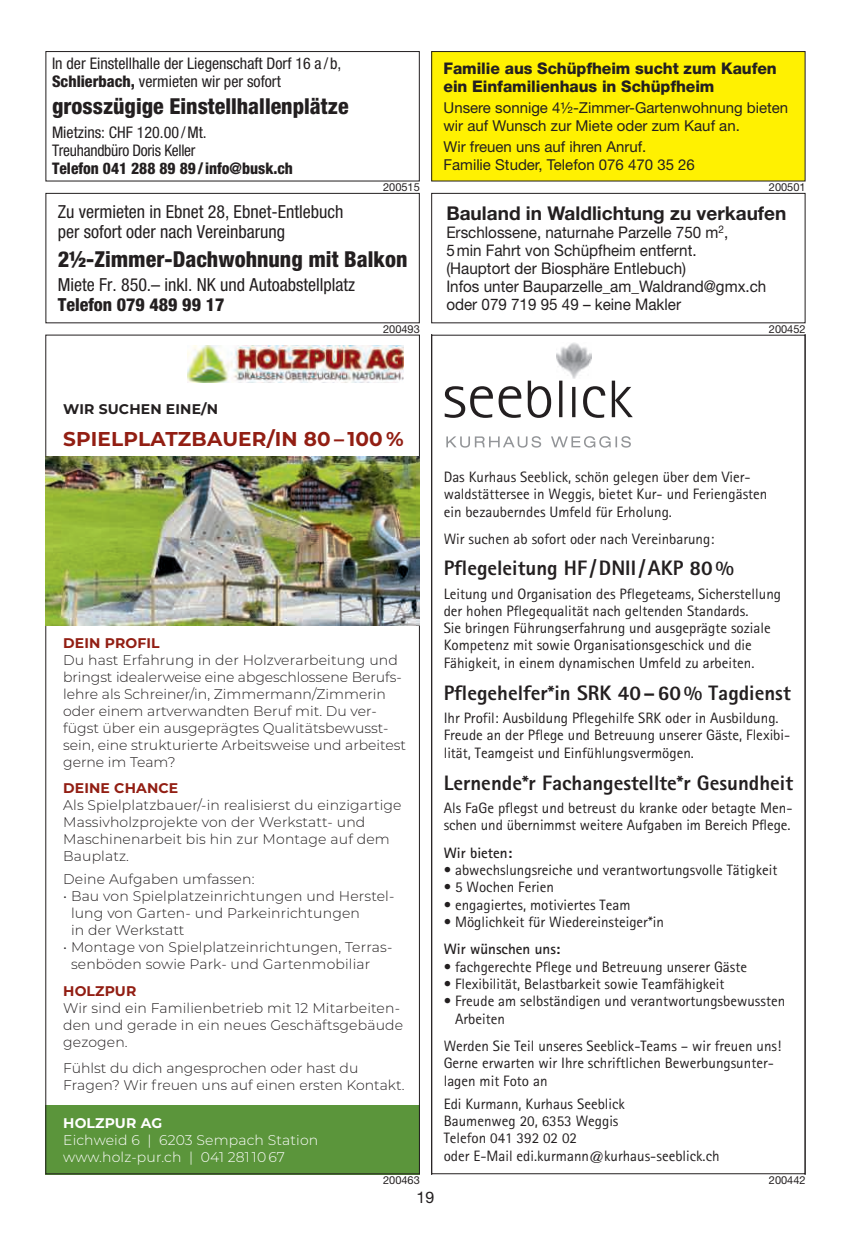
<style>
.page{position:relative;width:851px;height:1248px;background:#fff}
.page>*{position:absolute;margin:0;border:0;box-sizing:border-box;transform-origin:0 0}
.t1{font:800 condensed 22px "Helvetica Neue LT Std";color:#231f20}
.t2{font:800 21px "Rotis Sans Serif";color:#231f20}
.t3{font:700 20px "Montserrat";letter-spacing:.01em;color:#921e13}
.t4{font:700 19px "Helvetica Neue LT Std";color:#231f20}
.t5{font:condensed 18px/20px "Helvetica Neue LT Std";color:#231f20}
.t6{font:800 condensed 18px "Helvetica Neue LT Std";color:#231f20}
.t7{font:16px/18px "Helvetica Neue LT Std";color:#231f20;scale:.95 1}
.t8{font:condensed 16px/18px "Helvetica Neue LT Std";color:#231f20}
.t9{font:800 16px/18px "Helvetica Neue LT Std";letter-spacing:-.005em;color:#231f20}
.t10{font:800 condensed 16px "Helvetica Neue LT Std";color:#231f20}
.t11{font:16px "Helvetica Neue LT Std";color:#231f20}
.t12{font:15px/17.2px "Rotis Sans Serif";color:#231f20}
.t13{font:15px/18px "Helvetica Neue LT Std";color:#231f20}
.t14{font:700 15px "Rotis Sans Serif";color:#231f20}
.t15{font:300 14px/17px "Montserrat";letter-spacing:.01em;color:#231f20}
.t16{font:300 14px/17px "Montserrat";letter-spacing:.01em;color:#fff}
.t17{font:700 14px "Montserrat";letter-spacing:.01em;color:#921e13}
.t18{font:700 14px "Montserrat";letter-spacing:.01em;color:#231f20}
.t19{font:700 14px "Montserrat";letter-spacing:.01em;color:#fff}
.t20{font:11px "Helvetica Neue LT Std";color:#231f20}
.s1{font-weight:800}
</style>
<div class="page">
<div style="left:45px;top:51px;width:375px;height:130px;border:1px solid #231f20"></div>
<div style="left:431px;top:193px;width:374px;height:130px;border:1px solid #231f20"></div>
<div style="left:45px;top:193px;width:375px;height:130px;border:1px solid #231f20"></div>
<div style="left:431px;top:52px;width:374px;height:129px;background:#fff101"></div>
<div style="left:431px;top:51px;width:374px;height:130px;border:1px solid #231f20"></div>
<div style="left:45px;top:1104px;width:375px;height:70px;background:#5b953b"></div>
<img style="left:188px;top:345px;width:215px;height:38px">
<img style="left:45px;top:457px;width:375px;height:168px">
<svg style="left:444px;top:380px;width:188px;height:38px"></svg>
<svg style="left:446px;top:436px;width:95px;height:11px"></svg>
<svg style="left:551px;top:436px;width:79px;height:11px"></svg>
<img style="left:556px;top:342px;width:35px;height:36px">
<p class="t8" style="left:52px;top:54px;width:291px">In der Einstellhalle der Liegenschaft Dorf 16 a / b,<br><span class="s1">Schlierbach,</span> vermieten wir per sofort</p>
<h1 class="t1" style="left:52px;top:93px;width:298px">grosszügige Einstellhallenplätze</h1>
<p class="t8" style="left:52px;top:123px;width:156px">Mietzins: CHF 120.00 / Mt.<br>Treuhandbüro Doris Keller</p>
<p class="t10" style="left:52px;top:158px;width:242px">Telefon 041 288 89 89 / info@busk.ch</p>
<p class="t20" style="left:383px;top:181px;width:38px">200515</p>
<p class="t5" style="left:58px;top:202px;width:287px">Zu vermieten in Ebnet 28, Ebnet-Entlebuch per sofort oder nach Vereinbarung</p>
<h1 class="t1" style="left:58px;top:245px;width:351px">2½-Zimmer-Dachwohnung mit Balkon</h1>
<p class="t5" style="left:58px;top:274px;width:299px">Miete Fr. 850.– inkl. NK und Autoabstellplatz</p>
<p class="t6" style="left:58px;top:293px;width:168px">Telefon 079 489 99 17</p>
<p class="t20" style="left:383px;top:323px;width:38px">200493</p>
<p class="t9" style="left:443px;top:59px;width:335px">Familie aus Schüpfheim sucht zum Kaufen ein Einfamilienhaus in Schüpfheim</p>
<p class="t13" style="left:443px;top:98px;width:346px">Unsere sonnige 4½-Zimmer-Gartenwohnung bieten wir auf Wunsch zur Miete oder zum Kauf an.</p>
<p class="t13" style="left:443px;top:137px;width:253px">Wir freuen uns auf ihren Anruf.<br>Familie Studer, Telefon 076 470 35 26</p>
<p class="t20" style="left:768px;top:181px;width:38px">200501</p>
<p class="t4" style="left:446px;top:201px;width:341px">Bauland in Waldlichtung zu verkaufen</p>
<p class="t7" style="left:446px;top:223px;width:338px">Erschlossene, naturnahe Parzelle 750 m<sup>2</sup>,<br>5 min Fahrt von Schüpfheim entfernt.<br>(Hauptort der Biosphäre Entlebuch)<br>Infos unter Bauparzelle_am_Waldrand@gmx.ch oder 079 719 95 49 – keine Makler</p>
<p class="t20" style="left:768px;top:323px;width:38px">200452</p>
<p class="t18" style="left:63px;top:399px;width:156px">WIR SUCHEN EINE/N</p>
<h3 class="t3" style="left:63px;top:425px;width:342px">SPIELPLATZBAUER/IN 80– 100 %</h3>
<p class="t17" style="left:63px;top:632px;width:98px">DEIN PROFIL</p>
<p class="t15" style="left:63px;top:650px;width:344px">Du hast Erfahrung in der Holzverarbeitung und bringst idealerweise eine abgeschlossene Berufs&shy;lehre als Schreiner/in, Zimmermann/Zimmerin oder einem artverwandten Beruf mit. Du ver&shy;fügst über ein ausgeprägtes Qualitätsbewusst&shy;sein, eine strukturierte Arbeitsweise und arbeitest gerne im Team?</p>
<p class="t17" style="left:63px;top:778px;width:117px">DEINE CHANCE</p>
<p class="t15" style="left:63px;top:796px;width:340px">Als Spielplatzbauer/-in realisierst du einzigartige Massivholzprojekte von der Werkstatt- und Maschinenarbeit bis hin zur Montage auf dem Bauplatz.</p>
<p class="t15" style="left:63px;top:870px;width:193px">Deine Aufgaben umfassen:</p>
<p class="t15" style="left:71px;top:887px;width:325px;text-indent:-8px">• Bau von Spielplatzeinrichtungen und Herstel&shy;lung von Garten- und Parkeinrichtungen<br>in der Werkstatt</p>
<p class="t15" style="left:71px;top:938px;width:323px;text-indent:-8px">• Montage von Spielplatzeinrichtungen, Terras&shy;senböden sowie Park- und Gartenmobiliar</p>
<p class="t17" style="left:63px;top:980px;width:75px">HOLZPUR</p>
<p class="t15" style="left:63px;top:998px;width:341px">Wir sind ein Familienbetrieb mit 12 Mitarbeiten&shy;den und gerade in ein neues Geschäftsgebäude gezogen.</p>
<p class="t15" style="left:63px;top:1059px;width:343px">Fühlst du dich angesprochen oder hast du<br>Fragen? Wir freuen uns auf einen ersten Kontakt.</p>
<p class="t19" style="left:63px;top:1112px;width:100px">HOLZPUR AG</p>
<p class="t16" style="left:63px;top:1130px;width:256px">Eichweid 6 | 6203 Sempach Station www.holz-pur.ch | 041 281 1067</p>
<p class="t20" style="left:383px;top:1173px;width:38px">200463</p>
<p class="t11" style="left:416px;top:1187px;width:19px">19</p>
<p class="t12" style="left:443px;top:468px;width:325px">Das Kurhaus Seeblick, schön gelegen über dem Vier&shy;waldstättersee in Weggis, bietet Kur- und Feriengästen ein bezauberndes Umfeld für Erholung.</p>
<p class="t12" style="left:443px;top:530px;width:272px">Wir suchen ab sofort oder nach Vereinbarung:</p>
<h2 class="t2" style="left:443px;top:554px;width:292px">Pflegeleitung HF/DNII/AKP 80%</h2>
<p class="t12" style="left:443px;top:585px;width:339px">Leitung und Organisation des Pflegeteams, Sicherstellung der hohen Pflegequalität nach geltenden Standards.<br>Sie bringen Führungserfahrung und ausgeprägte soziale Kompetenz mit sowie Organisationsgeschick und die Fähigkeit, in einem dynamischen Umfeld zu arbeiten.</p>
<h2 class="t2" style="left:443px;top:679px;width:348px">Pflegehelfer*in SRK 40–60% Tagdienst</h2>
<p class="t12" style="left:443px;top:709px;width:348px">Ihr Profil: Ausbildung Pflegehilfe SRK oder in Ausbildung.<br>Freude an der Pflege und Betreuung unserer Gäste, Flexibi&shy;lität, Teamgeist und Einfühlungsvermögen.</p>
<h2 class="t2" style="left:443px;top:769px;width:351px">Lernende*r Fachangestellte*r Gesundheit</h2>
<p class="t12" style="left:443px;top:799px;width:350px">Als FaGe pflegst und betreust du kranke oder betagte Men&shy;schen und übernimmst weitere Aufgaben im Bereich Pflege.</p>
<p class="t14" style="left:443px;top:843px;width:70px">Wir bieten:</p>
<p class="t12" style="left:443px;top:861px;width:335px">• abwechslungsreiche und verantwortungsvolle Tätigkeit</p>
<p class="t12" style="left:443px;top:878px;width:112px">• 5 Wochen Ferien</p>
<p class="t12" style="left:443px;top:895px;width:188px">• engagiertes, motiviertes Team</p>
<p class="t12" style="left:443px;top:913px;width:222px">• Möglichkeit für Wiedereinsteiger*in</p>
<p class="t14" style="left:443px;top:939px;width:118px">Wir wünschen uns:</p>
<p class="t12" style="left:443px;top:957px;width:305px">• fachgerechte Pflege und Betreuung unserer Gäste</p>
<p class="t12" style="left:443px;top:975px;width:282px">• Flexibilität, Belastbarkeit sowie Teamfähigkeit</p>
<p class="t12" style="left:455px;top:992px;width:331px;text-indent:-11px">• Freude am selbständigen und verantwortungsbewussten<br>Arbeiten</p>
<p class="t12" style="left:443px;top:1037px;width:339px">Werden Sie Teil unseres Seeblick-Teams – wir freuen uns!<br>Gerne erwarten wir Ihre schriftlichen Bewerbungsunter&shy;lagen mit Foto an</p>
<p class="t12" style="left:443px;top:1094px;width:277px">Edi Kurmann, Kurhaus Seeblick<br>Baumenweg 20, 6353 Weggis<br>Telefon 041 392 02 02<br>oder E-Mail edi.kurmann@kurhaus-seeblick.ch</p>
<p class="t20" style="left:768px;top:1173px;width:38px">200442</p>
</div>
